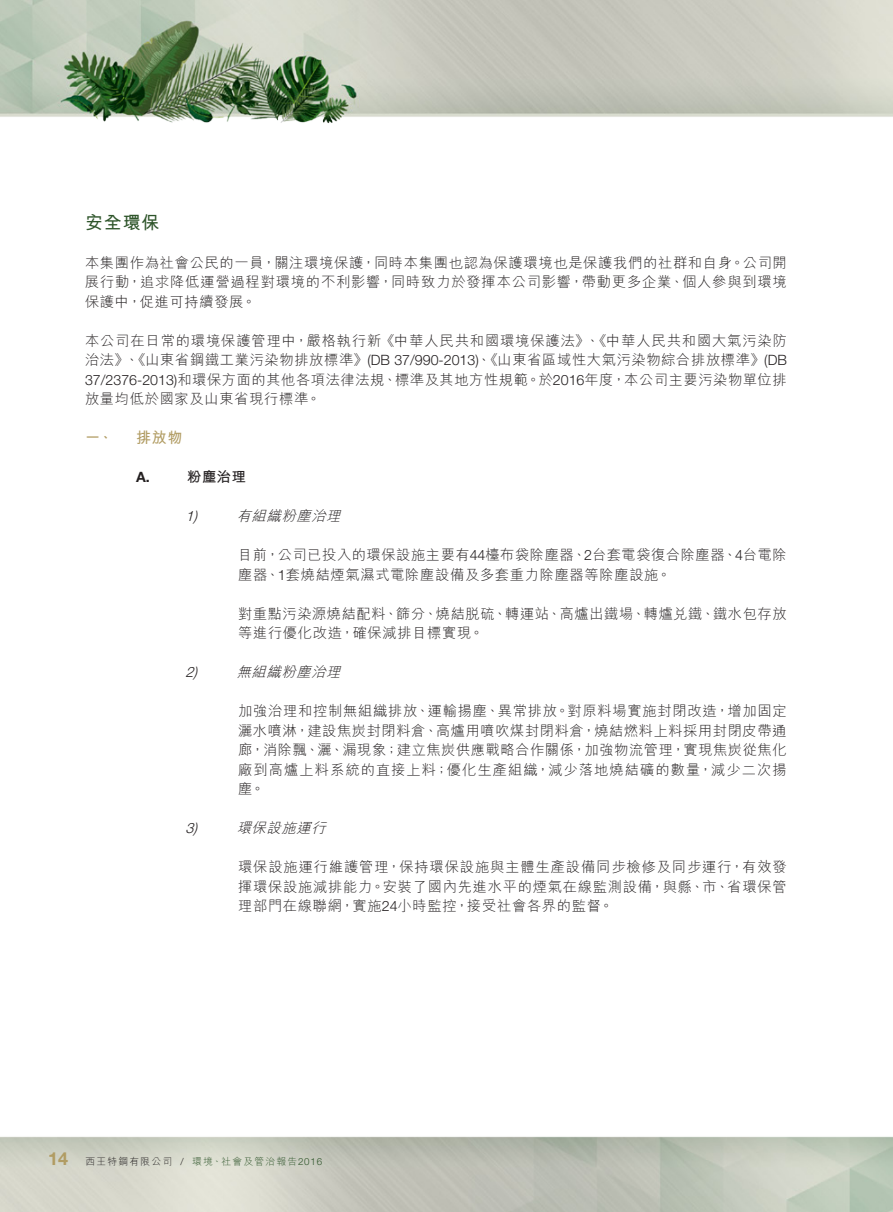
<style>
.page{position:relative;width:893px;height:1212px;background:#fff}
.page>*{position:absolute;margin:0;border:0;box-sizing:border-box;transform-origin:0 0}
.Heading_1{font:700 18px "M Hei HK";color:#2f552b}
.Heading_2{font:700 15px "M Hei HK";color:#b19c63}
.Body_Text{font:300 14.25px/19.5px "M Hei HK";letter-spacing:.05em;color:#231f20;text-align:justify}
.Heading_4{font:italic 300 14.25px "M Hei HK";color:#231f20}
.Heading_4-2{font:italic 300 14.25px "Helvetica Neue LT Std";color:#231f20}
.Heading_3{font:700 14.25px "M Hei HK";color:#231f20}
.Heading_3-2{font:700 14.25px "Helvetica Neue LT Std";color:#231f20}
.t1{font:300 9.75px "M Hei HK";letter-spacing:.13em;color:#2f552b}
.s1{font-family:"Helvetica Neue LT Std"}
.s2{font-family:"Helvetica Neue LT Std";font-weight:700;font-size:18px;color:#b19c63}
.s3{color:#231f20}
.s4{font-family:"Helvetica Neue LT Std";color:#231f20}
</style>
<div class="page">
<img style="left:0;top:0;width:893px;height:1212px">
<p class="Heading_1" style="left:85px;top:209px;width:76px">安全環保</p>
<p class="Body_Text" style="left:85px;top:252px;width:703px">本集團作為社會公民的一員，關注環境保護，同時本集團也認為保護環境也是保護我們的社群和自身。公司開展行動，追求降低運營過程對環境的不利影響，同時致力於發揮本公司影響，帶動更多企業、個人參與到環境保護中，促進可持續發展。</p>
<p class="Body_Text" style="left:85px;top:330px;width:703px">本公司在日常的環境保護管理中，嚴格執行新《中華人民共和國環境保護法》、《中華人民共和國大氣污染防治法》、《山東省鋼鐵工業污染物排放標準》<span class="s1">(DB 37/990-2013)</span>、《山東省區域性大氣污染物綜合排放標準》<span class="s1">(DB 37/2376-2013)</span>和環保方面的其他各項法律法規、標準及其地方性規範。於<span class="s1">2016</span>年度，本公司主要污染物單位排放量均低於國家及山東省現行標準。</p>
<p class="Heading_2" style="left:85px;top:427px;width:30px">一、</p>
<p class="Heading_2" style="left:136px;top:427px;width:48px">排放物</p>
<p class="Heading_3-2" style="left:136px;top:468px;width:15px">A.</p>
<p class="Heading_3" style="left:187px;top:467px;width:61px">粉塵治理</p>
<p class="Heading_4-2" style="left:186px;top:507px;width:17px">1)</p>
<p class="Heading_4" style="left:237px;top:509px;width:109px">有組織粉塵治理</p>
<p class="Body_Text" style="left:238px;top:545px;width:550px">目前，公司已投入的環保設施主要有<span class="s1">44</span>檯布袋除塵器、<span class="s1">2</span>台套電袋復合除塵器、<span class="s1">4</span>台電除塵器、<span class="s1">1</span>套燒結煙氣濕式電除塵設備及多套重力除塵器等除塵設施。</p>
<p class="Body_Text" style="left:238px;top:603px;width:550px">對重點污染源燒結配料、篩分、燒結脫硫、轉運站、高爐出鐵場、轉爐兌鐵、鐵水包存放等進行優化改造，確保減排目標實現。</p>
<p class="Heading_4-2" style="left:186px;top:663px;width:17px">2)</p>
<p class="Heading_4" style="left:237px;top:665px;width:109px">無組織粉塵治理</p>
<p class="Body_Text" style="left:238px;top:701px;width:550px">加強治理和控制無組織排放、運輸揚塵、異常排放。對原料場實施封閉改造，增加固定灑水噴淋，建設焦炭封閉料倉、高爐用噴吹煤封閉料倉，燒結燃料上料採用封閉皮帶通廊，消除飄、灑、漏現象；建立焦炭供應戰略合作關係，加強物流管理，實現焦炭從焦化廠到高爐上料系統的直接上料；優化生產組織，減少落地燒結礦的數量，減少二次揚塵。</p>
<p class="Heading_4-2" style="left:186px;top:819px;width:17px">3)</p>
<p class="Heading_4" style="left:237px;top:821px;width:94px">環保設施運行</p>
<p class="Body_Text" style="left:238px;top:857px;width:550px">環保設施運行維護管理，保持環保設施與主體生產設備同步檢修及同步運行，有效發揮環保設施減排能力。安裝了國內先進水平的煙氣在線監測設備，與縣、市、省環保管理部門在線聯網，實施<span class="s1">24</span>小時監控，接受社會各界的監督。</p>
<p class="t1" style="left:48px;top:1157px;width:276px"><span class="s2">14</span> <span class="s3">西王特鋼有限公司</span> <span class="s4">/</span> 環境、社會及管治報告<span class="s1">2016</span></p>
</div>
